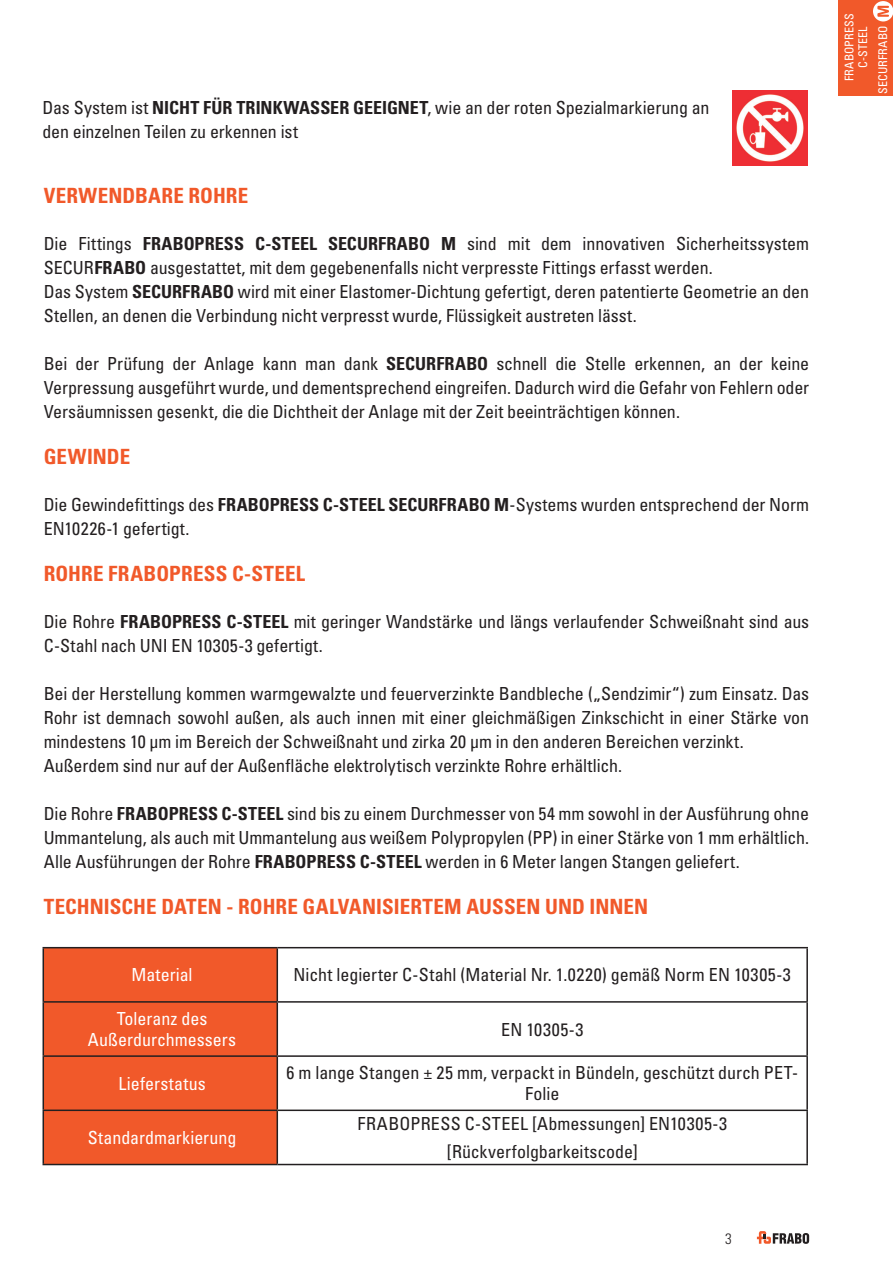
<style>
.page{position:relative;width:893px;height:1263px;background:#fff}
.page>*{position:absolute;margin:0;border:0;box-sizing:border-box;transform-origin:0 0}
.t1{font:700 condensed 21px "Univers LT Std";letter-spacing:.005em;color:#f1592a}
.t2{font:condensed 18px/24px "Univers LT Std";letter-spacing:-.005em;color:#231f20}
.t3{font:condensed 18px/21px "Univers LT Std";color:#fff;text-align:center}
.t4{font:300 condensed 15px "Univers LT Std";color:#231f20}
.t5{font:condensed 12px/13.5px "Univers LT Std";letter-spacing:.01em;color:#fff;text-align:center}
.s1{font-weight:700}
</style>
<div class="page">
<div style="left:839px;top:1px;width:54px;height:95px;background:#f1592a"></div>
<div style="left:873px;top:1px;width:20px;height:20px;background:#fff;border-radius:50%"></div>
<svg style="left:877px;top:6px;width:12px;height:11px"></svg>
<div style="left:44px;top:948px;width:233px;height:216px;background:#f1592a"></div>
<svg style="left:278px;top:948px;width:528px;height:216px"></svg>
<hr style="left:43px;top:947px;width:234px;height:1px;background:#231f20">
<hr style="left:43px;top:948px;width:1px;height:53px;background:#231f20">
<hr style="left:277px;top:947px;width:531px;height:1px;background:#231f20">
<hr style="left:277px;top:948px;width:1px;height:53px;background:#231f20">
<hr style="left:806px;top:948px;width:2px;height:53px;background:#231f20">
<hr style="left:43px;top:1001px;width:234px;height:2px;background:#231f20">
<hr style="left:43px;top:1003px;width:1px;height:52px;background:#231f20">
<hr style="left:277px;top:1001px;width:531px;height:2px;background:#231f20">
<hr style="left:277px;top:1003px;width:1px;height:52px;background:#231f20">
<hr style="left:806px;top:1003px;width:2px;height:52px;background:#231f20">
<hr style="left:43px;top:1055px;width:234px;height:2px;background:#231f20">
<hr style="left:43px;top:1057px;width:1px;height:52px;background:#231f20">
<hr style="left:277px;top:1055px;width:531px;height:2px;background:#231f20">
<hr style="left:277px;top:1057px;width:1px;height:52px;background:#231f20">
<hr style="left:806px;top:1057px;width:2px;height:52px;background:#231f20">
<hr style="left:43px;top:1109px;width:234px;height:2px;background:#231f20">
<hr style="left:43px;top:1111px;width:1px;height:53px;background:#231f20">
<hr style="left:277px;top:1109px;width:531px;height:2px;background:#231f20">
<hr style="left:277px;top:1111px;width:1px;height:53px;background:#231f20">
<hr style="left:806px;top:1111px;width:2px;height:53px;background:#231f20">
<hr style="left:43px;top:1164px;width:234px;height:1px;background:#231f20">
<hr style="left:277px;top:1164px;width:531px;height:1px;background:#231f20">
<img style="left:733px;top:90px;width:75px;height:75px">
<svg style="left:757px;top:1231px;width:52px;height:13px"></svg>
<p class="t2" style="left:43px;top:96px;width:669px">Das System ist <span class="s1">NICHT FÜR TRINKWASSER GEEIGNET</span>, wie an der roten Spezialmarkierung an den einzelnen Teilen zu erkennen ist</p>
<p class="t1" style="left:44px;top:183px;width:206px">VERWENDBARE ROHRE</p>
<p class="t2" style="left:44px;top:231px;width:767px">Die Fittings <span class="s1">FRABOPRESS C-STEEL SECURFRABO M</span> sind mit dem innovativen Sicherheitssystem SECUR<span class="s1">FRABO</span> ausgestattet, mit dem gegebenenfalls nicht verpresste Fittings erfasst werden.<br>Das System <span class="s1">SECURFRABO</span> wird mit einer Elastomer-Dichtung gefertigt, deren patentierte Geometrie an den Stellen, an denen die Verbindung nicht verpresst wurde, Flüssigkeit austreten lässt.</p>
<p class="t2" style="left:44px;top:351px;width:767px;text-align:justify">Bei der Prüfung der Anlage kann man dank <span class="s1">SECURFRABO</span> schnell die Stelle erkennen, an der keine Verpressung ausgeführt wurde, und dementsprechend eingreifen. Dadurch wird die Gefahr von Fehlern oder Versäumnissen gesenkt, die die Dichtheit der Anlage mit der Zeit beeinträchtigen können.</p>
<p class="t1" style="left:44px;top:444px;width:88px">GEWINDE</p>
<p class="t2" style="left:44px;top:492px;width:767px">Die Gewindefittings des <span class="s1">FRABOPRESS C-STEEL SECURFRABO M</span>-Systems wurden entsprechend der Norm<br>EN10226-1 gefertigt.</p>
<p class="t1" style="left:44px;top:561px;width:263px">ROHRE FRABOPRESS C-STEEL</p>
<p class="t2" style="left:44px;top:609px;width:767px">Die Rohre <span class="s1">FRABOPRESS C-STEEL</span> mit geringer Wandstärke und längs verlaufender Schweißnaht sind aus<br>C-Stahl nach UNI EN 10305-3 gefertigt.</p>
<p class="t2" style="left:44px;top:681px;width:767px">Bei der Herstellung kommen warmgewalzte und feuerverzinkte Bandbleche („Sendzimir“) zum Einsatz. Das Rohr ist demnach sowohl außen, als auch innen mit einer gleichmäßigen Zinkschicht in einer Stärke von mindestens 10 μm im Bereich der Schweißnaht und zirka 20 μm in den anderen Bereichen verzinkt.<br>Außerdem sind nur auf der Außenfläche elektrolytisch verzinkte Rohre erhältlich.</p>
<p class="t2" style="left:44px;top:801px;width:767px;text-align:justify">Die Rohre <span class="s1">FRABOPRESS C-STEEL</span> sind bis zu einem Durchmesser von 54 mm sowohl in der Ausführung ohne Ummantelung, als auch mit Ummantelung aus weißem Polypropylen (PP) in einer Stärke von 1 mm erhältlich.<br>Alle Ausführungen der Rohre <span class="s1">FRABOPRESS C-STEEL</span> werden in 6 Meter langen Stangen geliefert.</p>
<p class="t1" style="left:44px;top:894px;width:606px">TECHNISCHE DATEN - ROHRE GALVANISIERTEM AUSSEN UND INNEN</p>
<p class="t3" style="left:131px;top:964px;width:63px">Material</p>
<p class="t2" style="left:294px;top:963px;width:499px">Nicht legierter C-Stahl (Material Nr. 1.0220) gemäß Norm EN 10305-3</p>
<p class="t3" style="left:88px;top:1008px;width:150px">Toleranz des<br>Außerdurchmessers</p>
<p class="t2" style="left:501px;top:1017px;width:84px">EN 10305-3</p>
<p class="t3" style="left:118px;top:1072px;width:89px">Lieferstatus</p>
<p class="t2" style="left:286px;top:1062px;width:513px;line-height:21px;text-align:center">6 m lange Stangen ± 25 mm, verpackt in Bündeln, geschützt durch PET-<br>Folie</p>
<p class="t3" style="left:88px;top:1127px;width:150px">Standardmarkierung</p>
<p class="t2" style="left:357px;top:1110px;width:371px;line-height:27.5px;text-align:center">FRABOPRESS C-STEEL [Abmessungen] EN10305-3 [Rückverfolgbarkeitscode]</p>
<p class="t4" style="left:725px;top:1229px;width:8px">3</p>
<p class="t5" style="left:842px;top:81px;width:69px;rotate:-90deg">FRABOPRESS<br>C-STEEL</p>
<p class="t5" style="left:876px;top:94px;width:70px;rotate:-90deg">SECURFRABO</p>
</div>
